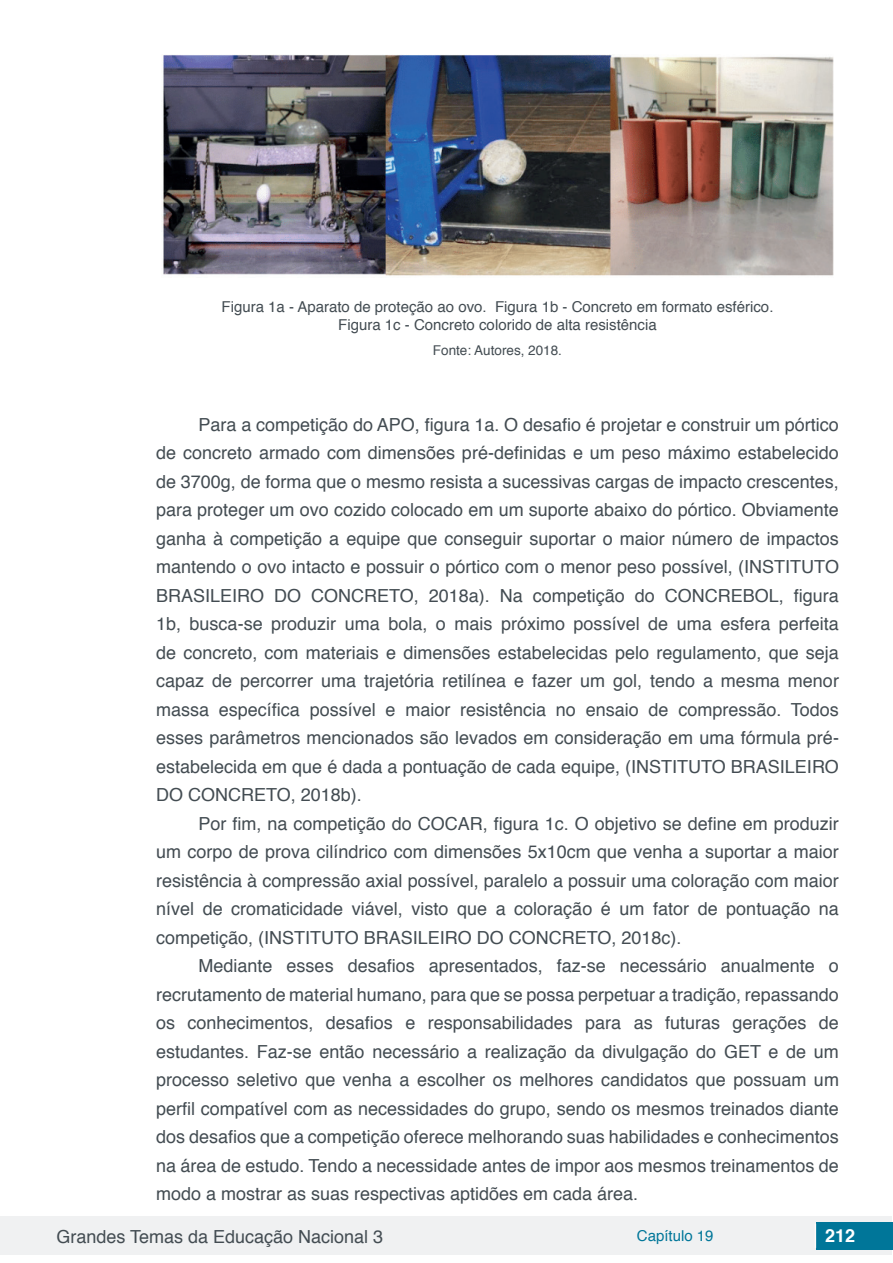
<style>
.page{position:relative;width:893px;height:1263px;background:#fff}
.page>*{position:absolute;margin:0;border:0;box-sizing:border-box;transform-origin:0 0}
.t1{font:18px/28.5px "Helvetica";color:#434c52;text-align:justify}
.t2{font:700 18px "Helvetica";color:#fff}
.t3{font:15px/18px "Helvetica";color:#434c52;text-align:center}
.t4{font:15px "Helvetica";color:#007699}
.t5{font:13.5px "Helvetica";color:#434c52}
</style>
<div class="page">
<div style="left:1px;top:1216px;width:891px;height:38px;background:#f0f1f2"></div>
<div style="left:816px;top:1222px;width:77px;height:27px;background:#007699"></div>
<svg style="left:815px;top:1224px;width:1px;height:24px"></svg>
<img style="left:162px;top:54px;width:671px;height:222px">
<p class="t3" style="left:222px;top:298px;width:553px">Figura 1a - Aparato de proteção ao ovo. Figura 1b - Concreto em formato esférico.<br>Figura 1c - Concreto colorido de alta resistência</p>
<p class="t5" style="left:433px;top:340px;width:131px">Fonte: Autores, 2018.</p>
<p class="t1" style="left:156px;top:411px;width:684px;text-indent:43px">Para a competição do APO, figura 1a. O desafio é projetar e construir um pórtico de concreto armado com dimensões pré-definidas e um peso máximo estabelecido de 3700g, de forma que o mesmo resista a sucessivas cargas de impacto crescentes, para proteger um ovo cozido colocado em um suporte abaixo do pórtico. Obviamente ganha à competição a equipe que conseguir suportar o maior número de impactos mantendo o ovo intacto e possuir o pórtico com o menor peso possível, (INSTITUTO BRASILEIRO DO CONCRETO, 2018a). Na competição do CONCREBOL, figura 1b, busca-se produzir uma bola, o mais próximo possível de uma esfera perfeita de concreto, com materiais e dimensões estabelecidas pelo regulamento, que seja capaz de percorrer uma trajetória retilínea e fazer um gol, tendo a mesma menor massa específica possível e maior resistência no ensaio de compressão. Todos esses parâmetros mencionados são levados em consideração em uma fórmula pré&shy;estabelecida em que é dada a pontuação de cada equipe, (INSTITUTO BRASILEIRO DO CONCRETO, 2018b).</p>
<p class="t1" style="left:156px;top:809px;width:684px;text-indent:43px">Por fim, na competição do COCAR, figura 1c. O objetivo se define em produzir um corpo de prova cilíndrico com dimensões 5x10cm que venha a suportar a maior resistência à compressão axial possível, paralelo a possuir uma coloração com maior nível de cromaticidade viável, visto que a coloração é um fator de pontuação na competição, (INSTITUTO BRASILEIRO DO CONCRETO, 2018c).</p>
<p class="t1" style="left:156px;top:952px;width:684px;text-indent:43px">Mediante esses desafios apresentados, faz-se necessário anualmente o recrutamento de material humano, para que se possa perpetuar a tradição, repassando os conhecimentos, desafios e responsabilidades para as futuras gerações de estudantes. Faz-se então necessário a realização da divulgação do GET e de um processo seletivo que venha a escolher os melhores candidatos que possuam um perfil compatível com as necessidades do grupo, sendo os mesmos treinados diante dos desafios que a competição oferece melhorando suas habilidades e conhecimentos na área de estudo. Tendo a necessidade antes de impor aos mesmos treinamentos de modo a mostrar as suas respectivas aptidões em cada área.</p>
<p class="t1" style="left:56px;top:1223px;width:328px">Grandes Temas da Educação Nacional 3</p>
<p class="t4" style="left:637px;top:1224px;width:78px">Capítulo 19</p>
<p class="t2" style="left:825px;top:1221px;width:32px">212</p>
</div>
